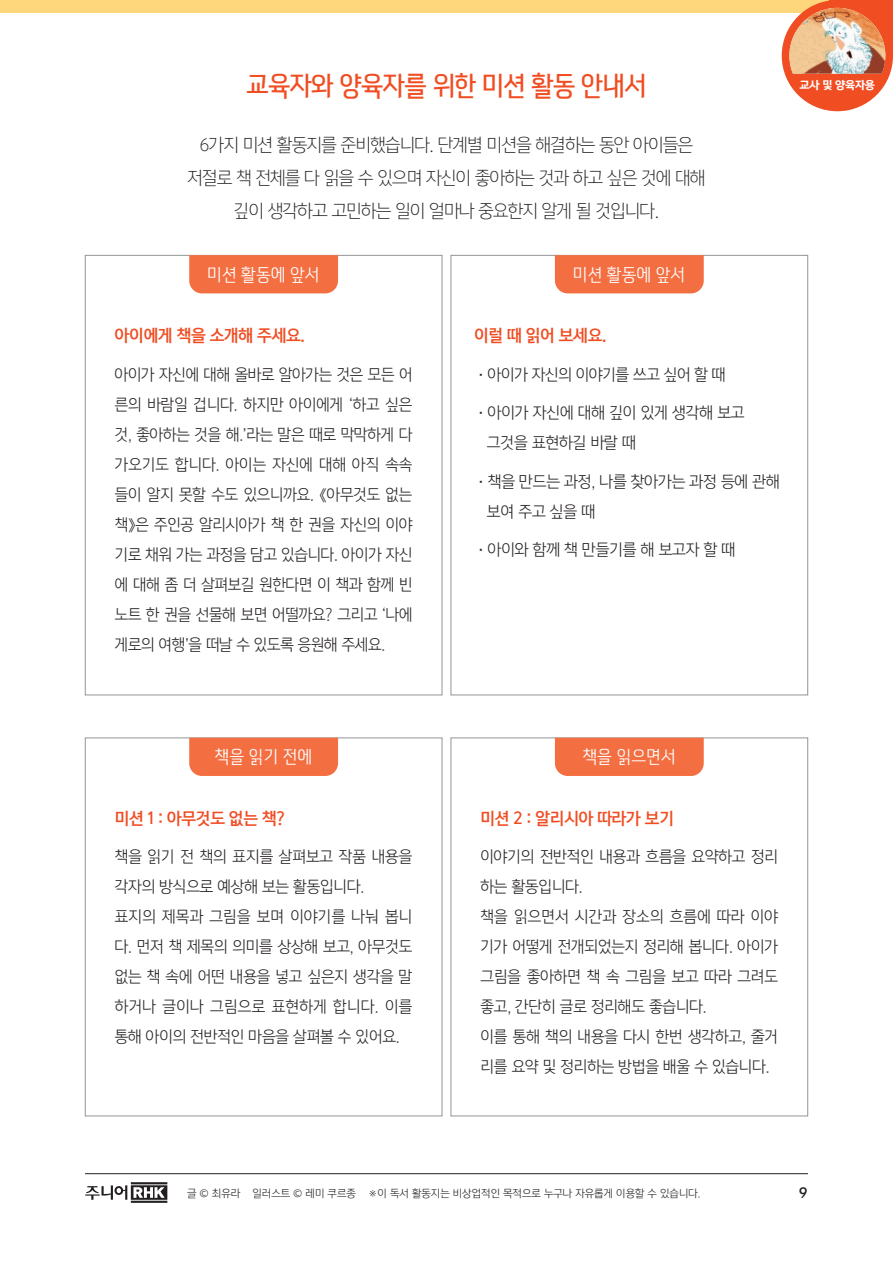
<style>
.page{position:relative;width:893px;height:1263px;background:#fff}
.page>*{position:absolute;margin:0;border:0;box-sizing:border-box;transform-origin:0 0}
.t1{font:27px "YDV Black Fit 77";letter-spacing:-.02em;color:#f04d22}
.t2{font:18px "Yoon Gothic Pro 720";letter-spacing:-.025em;color:#231f20;scale:.96 1}
.t3{font:18px "YDV Black Fit 66";color:#fff}
.t4{font:15.75px/30px "Yoon Gothic Pro 730";letter-spacing:-.01em;color:#231f20;scale:.96 1}
.t5{font:15.75px/30px "Yoon Gothic Pro 730";letter-spacing:-.01em;color:#231f20;text-align:justify;scale:.95 1}
.t6{font:15.75px/30px "Yoon Gothic Pro 730";letter-spacing:-.01em;color:#231f20}
.t7{font:15.75px "Yoon Gothic Pro 770";letter-spacing:-.025em;color:#f04d22;scale:.96 1}
.t8{font:500 15px "Futura BT";color:#231f20}
.t9{font:10.5px "Yoon Gothic Pro 730";color:#231f20}
.t10{font:10.5px "Yoon Gothic Pro 780";letter-spacing:-.025em;color:#fff}
</style>
<div class="page">
<svg style="left:85px;top:1182px;width:82px;height:21px"></svg>
<hr style="left:85px;top:1173px;width:723px;height:1px;background:#231f20">
<div style="left:85px;top:255px;width:357px;height:440px;background:#fff;border:1px solid #939598"></div>
<div style="left:85px;top:738px;width:357px;height:378px;background:#fff;border:1px solid #939598"></div>
<div style="left:451px;top:255px;width:357px;height:440px;background:#fff;border:1px solid #939598"></div>
<div style="left:451px;top:738px;width:357px;height:378px;background:#fff;border:1px solid #939598"></div>
<div style="left:189px;top:255px;width:149px;height:38px;background:#f36f42"></div>
<div style="left:189px;top:738px;width:149px;height:38px;background:#f36f42"></div>
<div style="left:555px;top:255px;width:149px;height:38px;background:#f36f42"></div>
<div style="left:555px;top:738px;width:149px;height:38px;background:#f36f42"></div>
<div style="left:0;top:0;width:893px;height:13px;background:#fed77d"></div>
<div style="left:830px;top:0;width:63px;height:56px;background:#f04d22"></div>
<div style="left:782px;top:0;width:111px;height:111px;background:#f04d22;border-radius:50%"></div>
<img style="left:789px;top:8px;width:96px;height:66px">
<p class="t1" style="left:246px;top:69px;width:402px">교육자와 양육자를 위한 미션 활동 안내서</p>
<p class="t10" style="left:800px;top:77px;width:77px">교사 및 양육자용</p>
<p class="t2" style="left:200px;top:134px;width:515px">6가지 미션 활동지를 준비했습니다. 단계별 미션을 해결하는 동안 아이들은</p>
<p class="t2" style="left:187px;top:167px;width:541px">저절로 책 전체를 다 읽을 수 있으며 자신이 좋아하는 것과 하고 싶은 것에 대해</p>
<p class="t2" style="left:234px;top:200px;width:444px">깊이 생각하고 고민하는 일이 얼마나 중요한지 알게 될 것입니다.</p>
<p class="t3" style="left:207px;top:264px;width:114px">미션 활동에 앞서</p>
<p class="t7" style="left:115px;top:324px;width:200px">아이에게 책을 소개해 주세요.</p>
<p class="t5" style="left:115px;top:359px;width:315px">아이가 자신에 대해 올바로 알아가는 것은 모든 어 른의 바람일 겁니다. 하지만 아이에게 ‘하고 싶은 것, 좋아하는 것을 해.’라는 말은 때로 막막하게 다 가오기도 합니다. 아이는 자신에 대해 아직 속속 들이 알지 못할 수도 있으니까요. 《아무것도 없는 책》은 주인공 알리시아가 책 한 권을 자신의 이야 기로 채워 가는 과정을 담고 있습니다. 아이가 자신 에 대해 좀 더 살펴보길 원한다면 이 책과 함께 빈 노트 한 권을 선물해 보면 어떨까요? 그리고 ‘나에 게로의 여행’을 떠날 수 있도록 응원해 주세요.</p>
<p class="t3" style="left:215px;top:746px;width:99px">책을 읽기 전에</p>
<p class="t7" style="left:115px;top:806px;width:179px">미션 1 : 아무것도 없는 책?</p>
<p class="t4" style="left:115px;top:841px;width:311px">책을 읽기 전 책의 표지를 살펴보고 작품 내용을 각자의 방식으로 예상해 보는 활동입니다.</p>
<p class="t4" style="left:115px;top:901px;width:312px;text-align:justify">표지의 제목과 그림을 보며 이야기를 나눠 봅니 다. 먼저 책 제목의 의미를 상상해 보고, 아무것도 없는 책 속에 어떤 내용을 넣고 싶은지 생각을 말 하거나 글이나 그림으로 표현하게 합니다. 이를 통해 아이의 전반적인 마음을 살펴볼 수 있어요.</p>
<p class="t3" style="left:573px;top:264px;width:114px">미션 활동에 앞서</p>
<p class="t7" style="left:474px;top:324px;width:139px">이럴 때 읽어 보세요.</p>
<p class="t6" style="left:474px;top:359px;width:253px">•아이가 자신의 이야기를 쓰고 싶어 할 때</p>
<p class="t6" style="left:487px;top:397px;width:259px;text-indent:-13px">•아이가 자신에 대해 깊이 있게 생각해 보고 그것을 표현하길 바랄 때</p>
<p class="t6" style="left:487px;top:466px;width:294px;text-indent:-13px">•책을 만드는 과정, 나를 찾아가는 과정 등에 관해 보여 주고 싶을 때</p>
<p class="t6" style="left:474px;top:534px;width:263px">•아이와 함께 책 만들기를 해 보고자 할 때</p>
<p class="t3" style="left:582px;top:746px;width:95px">책을 읽으면서</p>
<p class="t7" style="left:480px;top:806px;width:203px">미션 2 : 알리시아 따라가 보기</p>
<p class="t4" style="left:480px;top:841px;width:312px">이야기의 전반적인 내용과 흐름을 요약하고 정리 하는 활동입니다.</p>
<p class="t4" style="left:480px;top:901px;width:312px;text-align:justify">책을 읽으면서 시간과 장소의 흐름에 따라 이야 기가 어떻게 전개되었는지 정리해 봅니다. 아이가 그림을 좋아하면 책 속 그림을 보고 따라 그려도 좋고, 간단히 글로 정리해도 좋습니다.</p>
<p class="t4" style="left:480px;top:1021px;width:312px">이를 통해 책의 내용을 다시 한번 생각하고, 줄거 리를 요약 및 정리하는 방법을 배울 수 있습니다.</p>
<p class="t9" style="left:187px;top:1186px;width:515px">글 © 최유라 일러스트 © 레미 쿠르종 ※이 독서 활동지는 비상업적인 목적으로 누구나 자유롭게 이용할 수 있습니다.</p>
<p class="t8" style="left:799px;top:1184px;width:11px">9</p>
</div>
